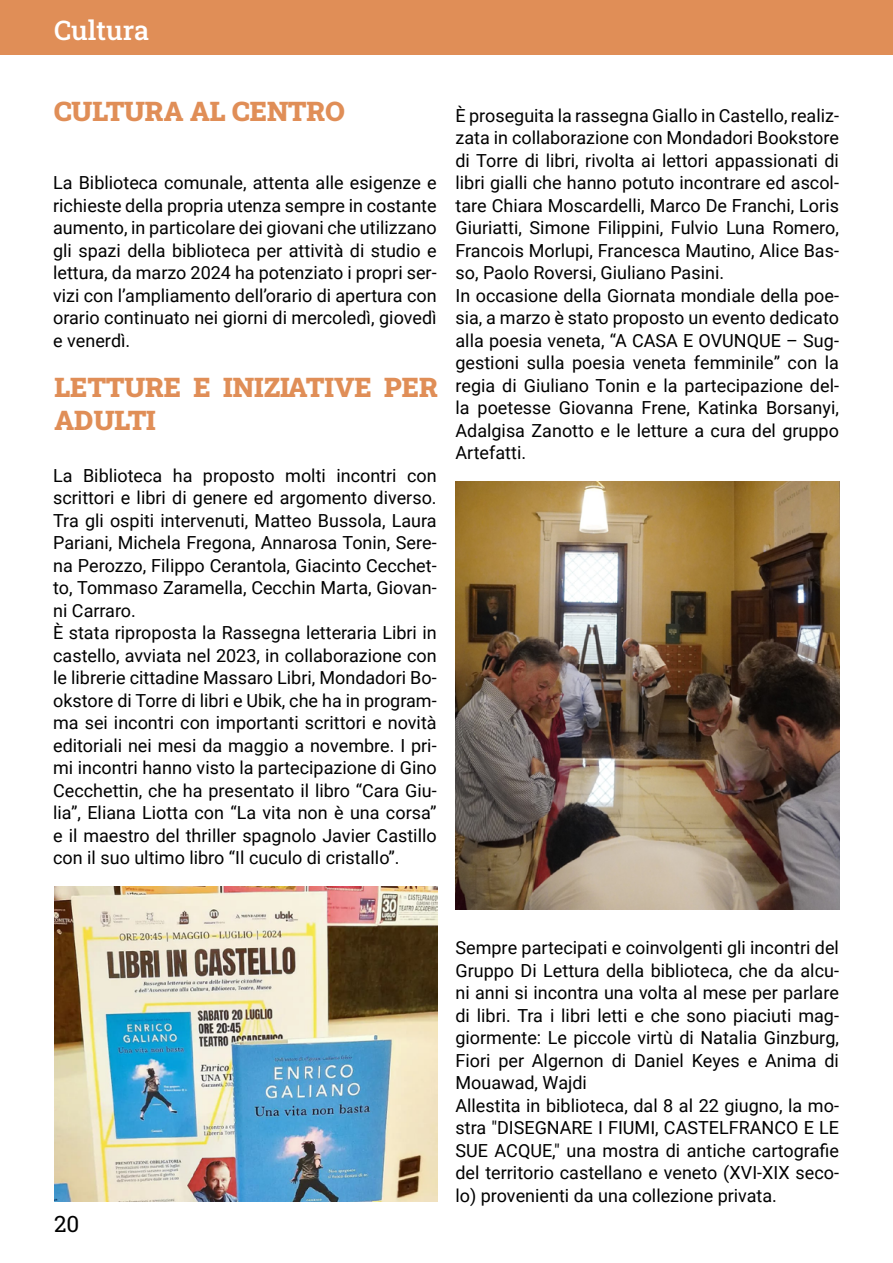
<style>
.page{position:relative;width:893px;height:1263px;background:#fff}
.page>*{position:absolute;margin:0;border:0;box-sizing:border-box;transform-origin:0 0}
.t1{font:27px/32.4px "Roboto Slab";color:#e08e57}
.t2{font:27px "Roboto Slab";color:#fff}
.t3{font:22.5px "Roboto Slab";color:#000}
.t4{font:18px/22.5px "Roboto";color:#000}
</style>
<div class="page">
<div style="left:0;top:0;width:893px;height:55px;background:#e08e57"></div>
<img style="left:55px;top:887px;width:382px;height:315px">
<img style="left:455px;top:482px;width:385px;height:427px">
<h1 class="t2" style="left:54px;top:11px;width:97px">Cultura</h1>
<h1 class="t1" style="left:54px;top:94px;width:293px">CULTURA AL CENTRO</h1>
<p class="t4" style="left:53px;top:171px;width:385px;text-align:justify">La Biblioteca comunale, attenta alle esigenze e richieste della propria utenza sempre in costante aumento, in particolare dei giovani che utilizzano gli spazi della biblioteca per attività di studio e lettura, da marzo 2024 ha potenziato i propri ser&shy;vizi con l’ampliamento dell’orario di apertura con orario continuato nei giorni di mercoledì, giovedì e venerdì.</p>
<h1 class="t1" style="left:55px;top:371px;width:385px">LETTURE E INIZIATIVE PER<br>ADULTI</h1>
<p class="t4" style="left:53px;top:463px;width:385px">La Biblioteca ha proposto molti incontri con scrittori e libri di genere ed argomento diverso.<br>Tra gli ospiti intervenuti, Matteo Bussola, Laura Pariani, Michela Fregona, Annarosa Tonin, Sere&shy;na Perozzo, Filippo Cerantola, Giacinto Cecchet&shy;to, Tommaso Zaramella, Cecchin Marta, Giovan&shy;ni Carraro.<br>È stata riproposta la Rassegna letteraria Libri in castello, avviata nel 2023, in collaborazione con le librerie cittadine Massaro Libri, Mondadori Bo&shy;okstore di Torre di libri e Ubik, che ha in program&shy;ma sei incontri con importanti scrittori e novità editoriali nei mesi da maggio a novembre. I pri&shy;mi incontri hanno visto la partecipazione di Gino Cecchettin, che ha presentato il libro “Cara Giu&shy;lia”, Eliana Liotta con “La vita non è una corsa” e il maestro del thriller spagnolo Javier Castillo con il suo ultimo libro “Il cuculo di cristallo”.</p>
<p class="t4" style="left:455px;top:103px;width:385px">È proseguita la rassegna Giallo in Castello, realiz&shy;zata in collaborazione con Mondadori Bookstore di Torre di libri, rivolta ai lettori appassionati di libri gialli che hanno potuto incontrare ed ascol&shy;tare Chiara Moscardelli, Marco De Franchi, Loris Giuriatti, Simone Filippini, Fulvio Luna Romero, Francois Morlupi, Francesca Mautino, Alice Bas&shy;so, Paolo Roversi, Giuliano Pasini.<br>In occasione della Giornata mondiale della poe&shy;sia, a marzo è stato proposto un evento dedicato alla poesia veneta, “A CASA E OVUNQUE – Sug&shy;gestioni sulla poesia veneta femminile” con la regia di Giuliano Tonin e la partecipazione del&shy;la poetesse Giovanna Frene, Katinka Borsanyi, Adalgisa Zanotto e le letture a cura del gruppo Artefatti.</p>
<p class="t3" style="left:54px;top:1209px;width:27px">20</p>
<p class="t4" style="left:455px;top:936px;width:385px">Sempre partecipati e coinvolgenti gli incontri del Gruppo Di Lettura della biblioteca, che da alcu&shy;ni anni si incontra una volta al mese per parlare di libri. Tra i libri letti e che sono piaciuti mag&shy;giormente: Le piccole virtù di Natalia Ginzburg, Fiori per Algernon di Daniel Keyes e Anima di Mouawad, Wajdi<br>Allestita in biblioteca, dal 8 al 22 giugno, la mo&shy;stra "DISEGNARE I FIUMI, CASTELFRANCO E LE SUE ACQUE," una mostra di antiche cartografie del territorio castellano e veneto (XVI-XIX seco&shy;lo) provenienti da una collezione privata.</p>
</div>
